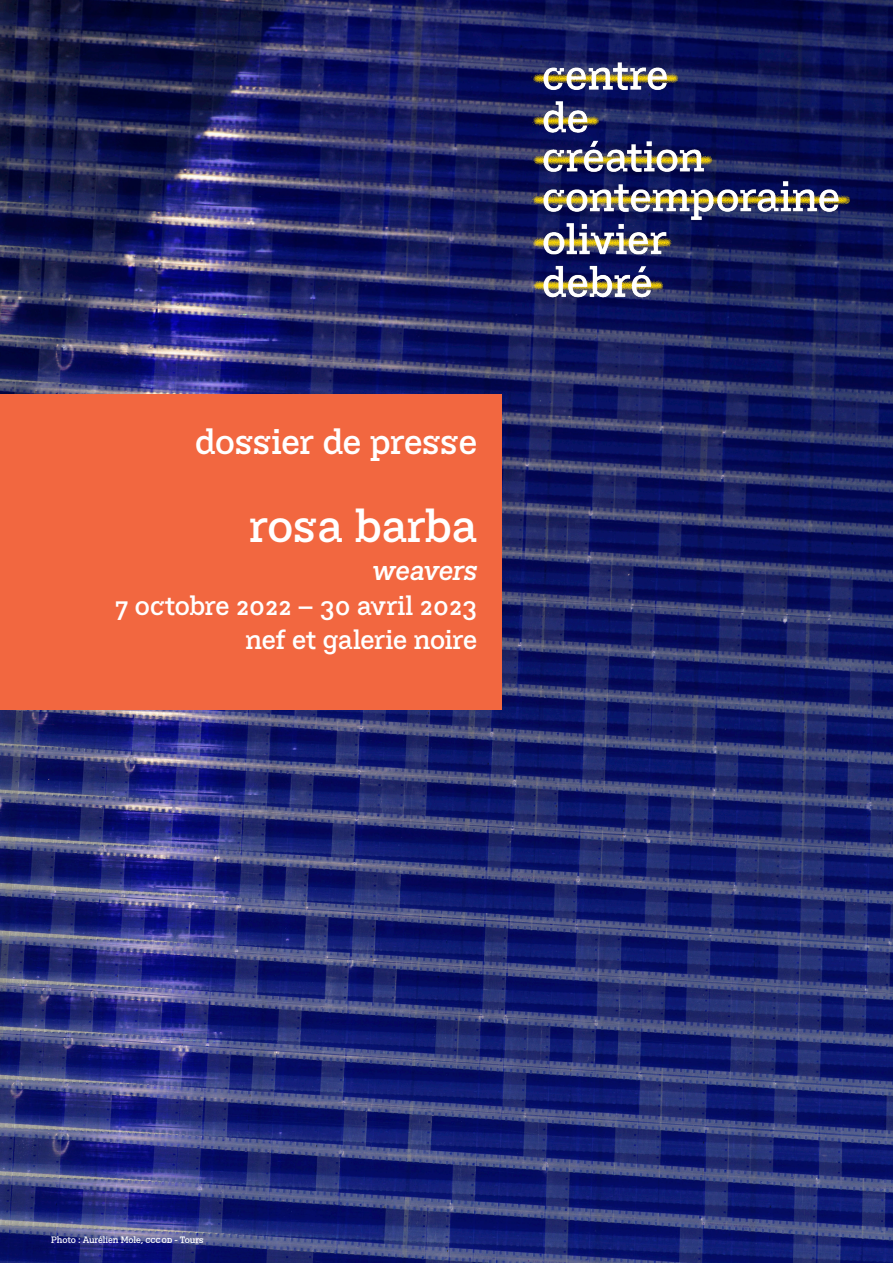
<style>
.page{position:relative;width:893px;height:1263px;background:#fff}
.page>*{position:absolute;margin:0;border:0;box-sizing:border-box;transform-origin:0 0}
.t1{font:45px "BVHCCCOD Titrage";letter-spacing:.005em;color:#fff}
.t2{font:34.5px "BVHCCCOD Titrage";letter-spacing:-.005em;color:#fff}
.t3{font:italic 27px "BVHCCCOD";letter-spacing:-.015em;color:#fff}
.t4{font:26.4px "BVHCCCOD Titrage";letter-spacing:-.005em;color:#fff}
.t5{font:9px "BVHCCCOD";letter-spacing:-.015em;color:#fff}
</style>
<div class="page">
<img style="left:0;top:0;width:893px;height:1263px">
<div style="left:0;top:394px;width:502px;height:316px;background:#f26740"></div>
<img style="left:531px;top:54px;width:321px;height:244px">
<p class="t2" style="left:195px;top:418px;width:284px">dossier de presse</p>
<p class="t1" style="left:249px;top:496px;width:229px">rosa barba</p>
<p class="t3" style="left:372px;top:553px;width:106px">weavers</p>
<p class="t4" style="left:115px;top:588px;width:364px">7 octobre 2022 – 30 avril 2023</p>
<p class="t4" style="left:246px;top:622px;width:233px">nef et galerie noire</p>
<p class="t5" style="left:51px;top:1234px;width:154px">Photo : Aurélien Mole, cccod - Tours</p>
</div>
